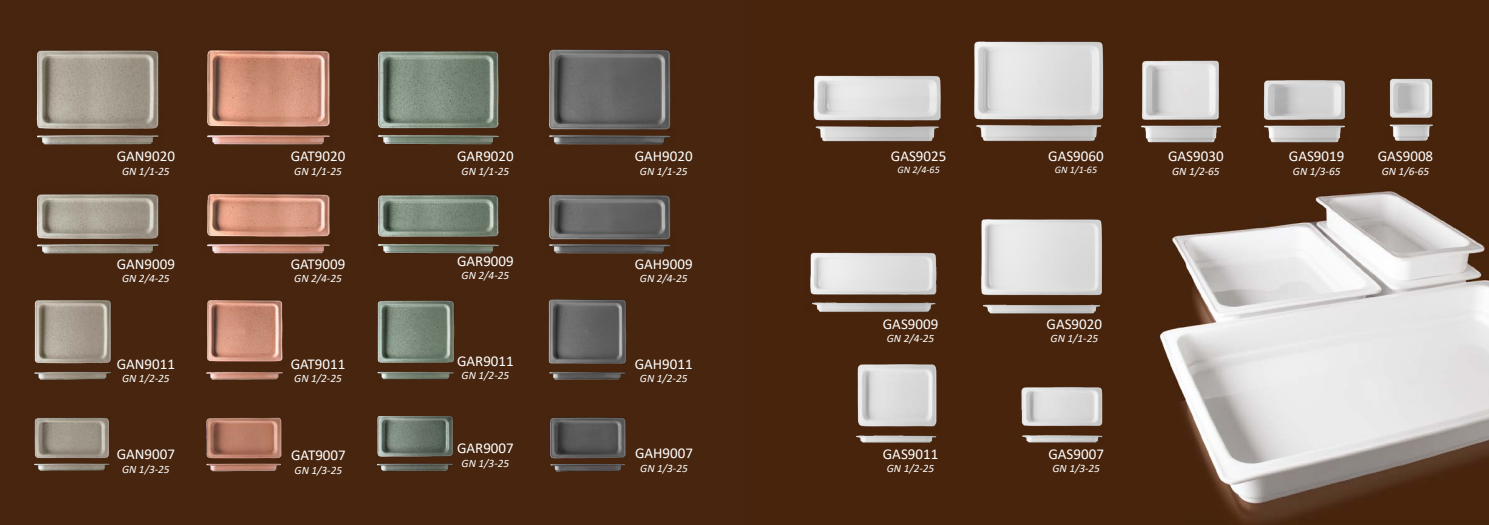
<style>
.page{position:relative;width:1489px;height:525px;background:#fff}
.page>*{position:absolute;margin:0;border:0;box-sizing:border-box;transform-origin:0 0}
.t1{font:15px "Calibri";color:#fff}
.t2{font:italic 11.25px "Calibri";color:#fff}
.t3{font:italic 10px "Calibri";color:#fff}
</style>
<div class="page">
<img style="left:744px;top:0;width:744px;height:524px">
<img style="left:973px;top:124px;width:131px;height:18px">
<img style="left:973px;top:41px;width:131px;height:81px">
<img style="left:1261px;top:124px;width:86px;height:18px">
<img style="left:1261px;top:77px;width:86px;height:44px">
<img style="left:1139px;top:58px;width:82px;height:62px">
<img style="left:1137px;top:124px;width:86px;height:18px">
<img style="left:1386px;top:122px;width:48px;height:20px">
<img style="left:1386px;top:76px;width:48px;height:44px">
<img style="left:1020px;top:432px;width:84px;height:11px">
<img style="left:1020px;top:384px;width:84px;height:45px">
<img style="left:979px;top:218px;width:125px;height:77px">
<img style="left:979px;top:300px;width:125px;height:14px">
<img style="left:854px;top:429px;width:84px;height:14px">
<img style="left:855px;top:363px;width:85px;height:65px">
<img style="left:812px;top:75px;width:132px;height:47px">
<img style="left:812px;top:125px;width:132px;height:17px">
<img style="left:805px;top:251px;width:135px;height:45px">
<img style="left:803px;top:302px;width:135px;height:11px">
<div style="left:0;top:0;width:744px;height:524px;background:#47250e"></div>
<img style="left:34px;top:463px;width:76px;height:8px">
<img style="left:34px;top:417px;width:75px;height:42px">
<img style="left:206px;top:463px;width:75px;height:9px">
<img style="left:206px;top:417px;width:76px;height:42px">
<img style="left:376px;top:463px;width:77px;height:8px">
<img style="left:377px;top:416px;width:76px;height:41px">
<img style="left:550px;top:464px;width:75px;height:7px">
<img style="left:550px;top:417px;width:76px;height:42px">
<img style="left:34px;top:371px;width:77px;height:9px">
<img style="left:34px;top:300px;width:77px;height:64px">
<img style="left:206px;top:372px;width:77px;height:8px">
<img style="left:207px;top:299px;width:76px;height:63px">
<img style="left:377px;top:371px;width:77px;height:9px">
<img style="left:377px;top:300px;width:78px;height:63px">
<img style="left:549px;top:372px;width:77px;height:8px">
<img style="left:548px;top:299px;width:79px;height:65px">
<img style="left:36px;top:50px;width:123px;height:95px">
<img style="left:207px;top:49px;width:123px;height:96px">
<img style="left:378px;top:51px;width:121px;height:94px">
<img style="left:549px;top:49px;width:122px;height:96px">
<img style="left:37px;top:244px;width:122px;height:10px">
<img style="left:36px;top:194px;width:123px;height:45px">
<img style="left:207px;top:244px;width:123px;height:10px">
<img style="left:207px;top:193px;width:123px;height:44px">
<img style="left:378px;top:244px;width:121px;height:10px">
<img style="left:378px;top:195px;width:121px;height:42px">
<img style="left:549px;top:244px;width:122px;height:10px">
<img style="left:549px;top:195px;width:122px;height:45px">
<h1 class="t1" style="left:117px;top:146px;width:60px">GAN9020</h1>
<p class="t2" style="left:122px;top:163px;width:49px">GN 1/1-25</p>
<h1 class="t1" style="left:291px;top:146px;width:56px">GAT9020</h1>
<p class="t2" style="left:294px;top:163px;width:49px">GN 1/1-25</p>
<h1 class="t1" style="left:457px;top:146px;width:58px">GAR9020</h1>
<p class="t2" style="left:461px;top:163px;width:49px">GN 1/1-25</p>
<h1 class="t1" style="left:634px;top:146px;width:59px">GAH9020</h1>
<p class="t2" style="left:640px;top:163px;width:49px">GN 1/1-25</p>
<h1 class="t1" style="left:890px;top:146px;width:57px">GAS9025</h1>
<p class="t3" style="left:897px;top:163px;width:44px">GN 2/4-65</p>
<h1 class="t1" style="left:1048px;top:146px;width:57px">GAS9060</h1>
<p class="t3" style="left:1054px;top:163px;width:44px">GN 1/1-65</p>
<h1 class="t1" style="left:1167px;top:146px;width:57px">GAS9030</h1>
<p class="t2" style="left:1171px;top:163px;width:49px">GN 1/2-65</p>
<h1 class="t1" style="left:1288px;top:146px;width:57px">GAS9019</h1>
<p class="t2" style="left:1292px;top:163px;width:49px">GN 1/3-65</p>
<h1 class="t1" style="left:1377px;top:146px;width:57px">GAS9008</h1>
<p class="t2" style="left:1381px;top:163px;width:49px">GN 1/6-65</p>
<h1 class="t1" style="left:117px;top:253px;width:60px">GAN9009</h1>
<p class="t2" style="left:122px;top:270px;width:49px">GN 2/4-25</p>
<h1 class="t1" style="left:291px;top:253px;width:56px">GAT9009</h1>
<p class="t2" style="left:294px;top:270px;width:49px">GN 2/4-25</p>
<h1 class="t1" style="left:457px;top:250px;width:58px">GAR9009</h1>
<p class="t2" style="left:461px;top:267px;width:49px">GN 2/4-25</p>
<h1 class="t1" style="left:634px;top:253px;width:59px">GAH9009</h1>
<p class="t2" style="left:640px;top:270px;width:49px">GN 2/4-25</p>
<h1 class="t1" style="left:882px;top:313px;width:57px">GAS9009</h1>
<p class="t2" style="left:886px;top:331px;width:49px">GN 2/4-25</p>
<h1 class="t1" style="left:1046px;top:313px;width:57px">GAS9020</h1>
<p class="t2" style="left:1050px;top:331px;width:49px">GN 1/1-25</p>
<h1 class="t1" style="left:117px;top:353px;width:60px">GAN9011</h1>
<p class="t2" style="left:122px;top:370px;width:49px">GN 1/2-25</p>
<h1 class="t1" style="left:291px;top:353px;width:56px">GAT9011</h1>
<p class="t2" style="left:294px;top:370px;width:49px">GN 1/2-25</p>
<h1 class="t1" style="left:457px;top:350px;width:58px">GAR9011</h1>
<p class="t2" style="left:461px;top:367px;width:49px">GN 1/2-25</p>
<h1 class="t1" style="left:634px;top:353px;width:59px">GAH9011</h1>
<p class="t2" style="left:640px;top:370px;width:49px">GN 1/2-25</p>
<h1 class="t1" style="left:117px;top:443px;width:60px">GAN9007</h1>
<p class="t2" style="left:122px;top:461px;width:49px">GN 1/3-25</p>
<h1 class="t1" style="left:291px;top:444px;width:56px">GAT9007</h1>
<p class="t2" style="left:294px;top:461px;width:49px">GN 1/3-25</p>
<h1 class="t1" style="left:457px;top:438px;width:58px">GAR9007</h1>
<p class="t2" style="left:461px;top:455px;width:49px">GN 1/3-25</p>
<h1 class="t1" style="left:635px;top:442px;width:59px">GAH9007</h1>
<p class="t2" style="left:640px;top:460px;width:49px">GN 1/3-25</p>
<h1 class="t1" style="left:882px;top:443px;width:57px">GAS9011</h1>
<p class="t2" style="left:886px;top:460px;width:49px">GN 1/2-25</p>
<h1 class="t1" style="left:1048px;top:443px;width:57px">GAS9007</h1>
<p class="t2" style="left:1052px;top:460px;width:49px">GN 1/3-25</p>
</div>
